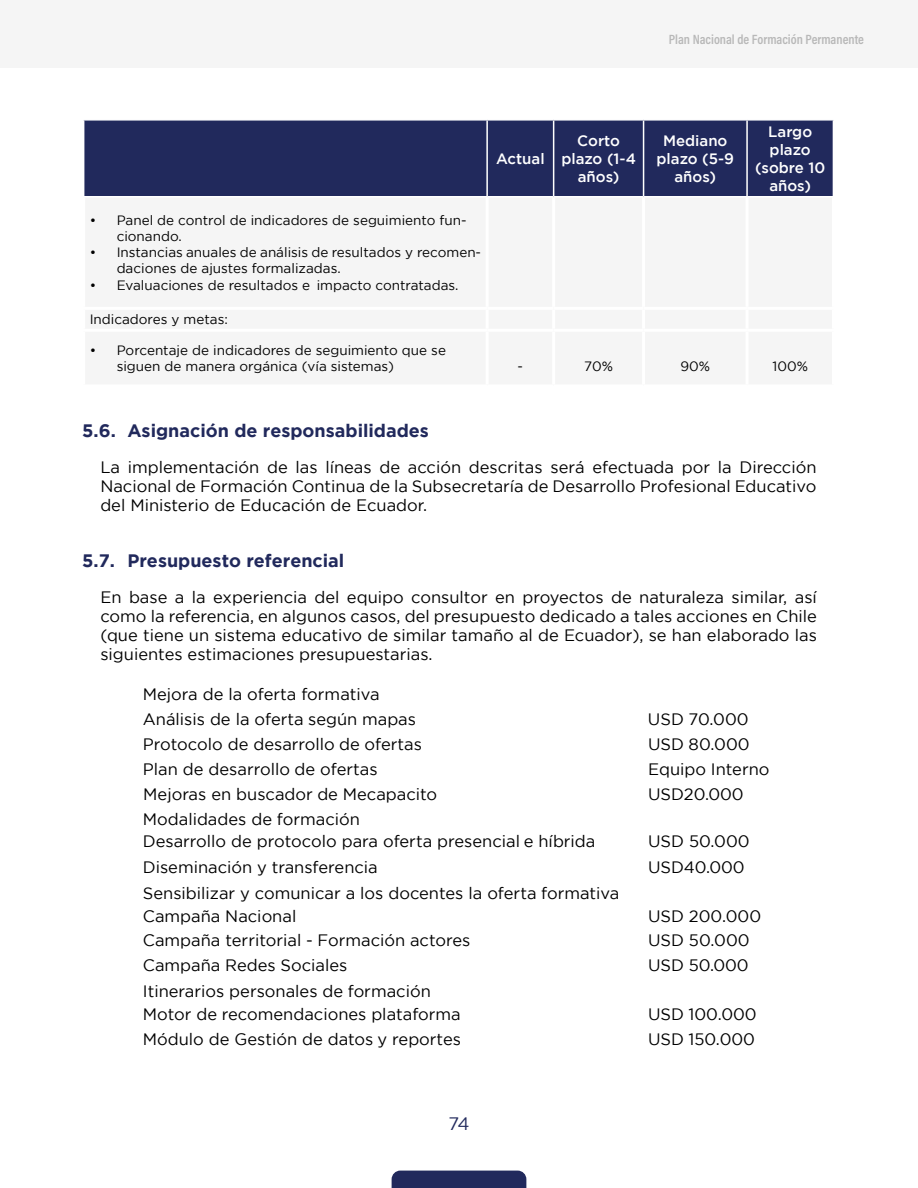
<style>
.page{position:relative;width:918px;height:1188px;background:#fff}
.page>*{position:absolute;margin:0;border:0;box-sizing:border-box;transform-origin:0 0}
.t1{font:700 18px "Gotham";color:#21295c}
.t2{font:18px "Gotham";color:#21295c}
.t3{font:16.5px/18.9px "Gotham";color:#000}
.t4{font:500 15px/18px "Gotham";color:#fff;text-align:center}
.t5{font:13.5px/16.2px "Gotham";color:#000}
.t6{font:600 13.5px "Acumin Pro Cond";color:#b8b8b8}
</style>
<div class="page">
<div style="left:392px;top:1171px;width:134px;height:17px;background:#21295c"></div>
<div style="left:1px;top:1px;width:917px;height:67px;background:#f5f5f5"></div>
<div style="left:84px;top:121px;width:749px;height:75px;background:#21295c"></div>
<hr style="left:486px;top:121px;width:2px;height:75px;background:#fff">
<hr style="left:553px;top:121px;width:1px;height:75px;background:#fff">
<hr style="left:643px;top:121px;width:1px;height:75px;background:#fff">
<hr style="left:746px;top:121px;width:2px;height:75px;background:#fff">
<p class="t6" style="left:669px;top:30px;width:197px">Plan Nacional de Formación Permanente</p>
<p class="t5" style="left:117px;top:212px;width:351px;text-indent:-27px">• Panel de control de indicadores de seguimiento fun&shy;cionando.</p>
<p class="t5" style="left:117px;top:244px;width:366px;text-indent:-27px">• Instancias anuales de análisis de resultados y recomen&shy;daciones de ajustes formalizadas.</p>
<p class="t5" style="left:90px;top:276px;width:370px">• Evaluaciones de resultados e impacto contratadas.</p>
<p class="t5" style="left:90px;top:311px;width:140px">Indicadores y metas:</p>
<p class="t5" style="left:117px;top:342px;width:331px;text-indent:-27px">• Porcentaje de indicadores de seguimiento que se siguen de manera orgánica (vía sistemas)</p>
<p class="t4" style="left:496px;top:149px;width:50px">Actual</p>
<p class="t4" style="left:561px;top:131px;width:76px">Corto plazo (1-4 años)</p>
<p class="t4" style="left:657px;top:131px;width:79px">Mediano plazo (5-9 años)</p>
<p class="t4" style="left:755px;top:122px;width:72px">Largo plazo (sobre 10 años)</p>
<p class="t5" style="left:518px;top:358px;width:7px">-</p>
<p class="t5" style="left:584px;top:358px;width:30px">70%</p>
<p class="t5" style="left:680px;top:358px;width:31px">90%</p>
<p class="t5" style="left:773px;top:358px;width:37px">100%</p>
<p class="t1" style="left:82px;top:420px;width:348px">5.6. Asignación de responsabilidades</p>
<p class="t3" style="left:100px;top:458px;width:718px;text-align:justify">La implementación de las líneas de acción descritas será efectuada por la Dirección Nacional de Formación Continua de la Subsecretaría de Desarrollo Profesional Educativo del Ministerio de Educación de Ecuador.</p>
<p class="t1" style="left:82px;top:550px;width:264px">5.7. Presupuesto referencial</p>
<p class="t3" style="left:100px;top:587px;width:718px;text-align:justify">En base a la experiencia del equipo consultor en proyectos de naturaleza similar, así como la referencia, en algunos casos, del presupuesto dedicado a tales acciones en Chile (que tiene un sistema educativo de similar tamaño al de Ecuador), se han elaborado las siguientes estimaciones presupuestarias.</p>
<p class="t3" style="left:143px;top:682px;width:275px;line-height:24.9px">Mejora de la oferta formativa<br>Análisis de la oferta según mapas</p>
<p class="t3" style="left:648px;top:710px;width:102px">USD 70.000</p>
<p class="t3" style="left:143px;top:735px;width:281px">Protocolo de desarrollo de ofertas</p>
<p class="t3" style="left:648px;top:735px;width:103px">USD 80.000</p>
<p class="t3" style="left:143px;top:760px;width:236px">Plan de desarrollo de ofertas</p>
<p class="t3" style="left:648px;top:760px;width:123px">Equipo Interno</p>
<p class="t3" style="left:143px;top:785px;width:296px">Mejoras en buscador de Mecapacito</p>
<p class="t3" style="left:648px;top:785px;width:97px">USD20.000</p>
<p class="t3" style="left:143px;top:808px;width:454px;line-height:22px">Modalidades de formación<br>Desarrollo de protocolo para oferta presencial e híbrida</p>
<p class="t3" style="left:648px;top:832px;width:103px">USD 50.000</p>
<p class="t3" style="left:143px;top:858px;width:237px">Diseminación y transferencia</p>
<p class="t3" style="left:648px;top:858px;width:98px">USD40.000</p>
<p class="t3" style="left:143px;top:882px;width:478px;line-height:22px">Sensibilizar y comunicar a los docentes la oferta formativa<br>Campaña Nacional</p>
<p class="t3" style="left:648px;top:906px;width:115px">USD 200.000</p>
<p class="t3" style="left:143px;top:931px;width:329px">Campaña territorial - Formación actores</p>
<p class="t3" style="left:648px;top:931px;width:103px">USD 50.000</p>
<p class="t3" style="left:143px;top:956px;width:206px">Campaña Redes Sociales</p>
<p class="t3" style="left:648px;top:956px;width:102px">USD 50.000</p>
<p class="t3" style="left:143px;top:979px;width:319px;line-height:23.1px">Itinerarios personales de formación<br>Motor de recomendaciones plataforma</p>
<p class="t3" style="left:648px;top:1004px;width:110px">USD 100.000</p>
<p class="t3" style="left:143px;top:1029px;width:320px">Módulo de Gestión de datos y reportes</p>
<p class="t3" style="left:648px;top:1029px;width:109px">USD 150.000</p>
<p class="t2" style="left:448px;top:1114px;width:23px">74</p>
</div>
